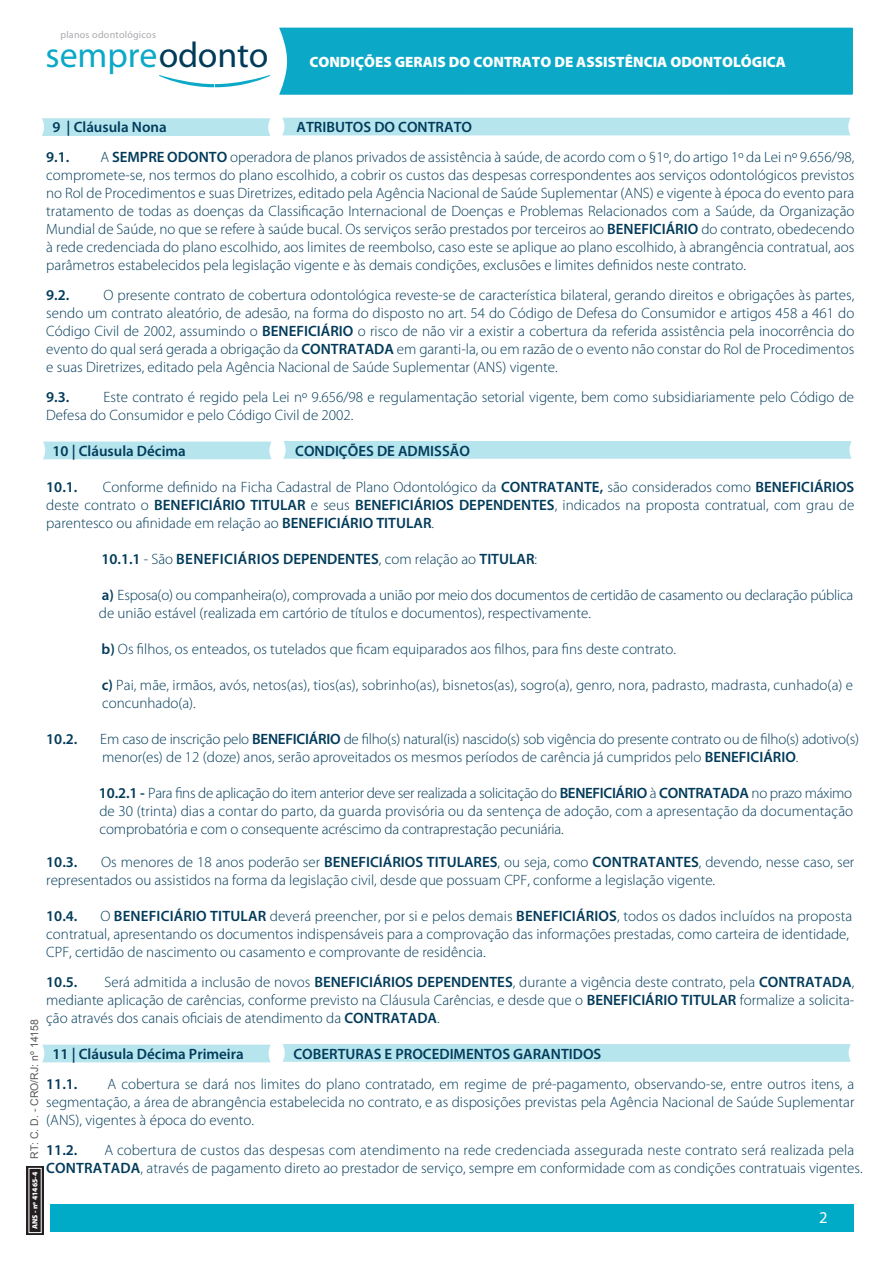
<style>
.page{position:relative;width:893px;height:1263px;background:#fff}
.page>*{position:absolute;margin:0;border:0;box-sizing:border-box;transform-origin:0 0}
.t1{font:35.85px "Myriad Pro";color:#0ba9c7}
.t2{font:16.5px "Myriad Pro";color:#fff}
.t3{font:300 15px/18px "Myriad Pro";color:#023b5a}
.t4{font:600 15px "Myriad Pro";color:#023b5a}
.t5{font:900 15px "Myriad Pro";color:#fff}
.t6{font:10.65px "Arial";color:#58595b}
.t7{font:10.05px "Myriad Pro";letter-spacing:.025em;color:#a8a9ad}
.t8{font:900 7.5px "Myriad Pro";color:#fff}
.s1{color:#023b5a}
.s2{font-weight:600}
.s3{font-weight:300}
</style>
<div class="page">
<div style="left:42px;top:1045px;width:229px;height:17px;background:#b6e5ee"></div>
<div style="left:283px;top:1044px;width:568px;height:18px;background:#b6e5ee"></div>
<div style="left:42px;top:118px;width:228px;height:18px;background:#b6e5ee"></div>
<div style="left:282px;top:118px;width:568px;height:17px;background:#b6e5ee"></div>
<svg style="left:159px;top:75px;width:111px;height:12px"></svg>
<div style="left:279px;top:28px;width:574px;height:67px;background:#0ba9c7"></div>
<div style="left:51px;top:1204px;width:803px;height:27px;background:#00abc8"></div>
<svg style="left:26px;top:1166px;width:18px;height:69px"></svg>
<div style="left:43px;top:442px;width:229px;height:17px;background:#b6e5ee"></div>
<div style="left:283px;top:441px;width:569px;height:18px;background:#b6e5ee"></div>
<p class="t7" style="left:60px;top:28px;width:97px">planos odontológicos</p>
<h1 class="t1" style="left:45px;top:33px;width:225px">sempre<span class="s1">odonto</span></h1>
<p class="t5" style="left:309px;top:54px;width:478px">CONDIÇÕES GERAIS DO CONTRATO DE ASSISTÊNCIA ODONTOLÓGICA</p>
<p class="t6" style="left:27px;top:1159px;width:141px;rotate:-90deg">RT: C. D. - CRO/RJ: nº 14158</p>
<p class="t8" style="left:31px;top:1229px;width:59px;rotate:-90deg">ANS - nº 41465-4</p>
<p class="t4" style="left:52px;top:117px;width:116px">9 | Cláusula Nona</p>
<p class="t4" style="left:296px;top:117px;width:177px">ATRIBUTOS DO CONTRATO</p>
<p class="t4" style="left:46px;top:147px;width:25px">9.1.</p>
<p class="t3" style="left:46px;top:148px;width:810px;text-align:justify;text-indent:54px">A <span class="s2">SEMPRE ODONTO</span> operadora de planos privados de assistência à saúde, de acordo com o §1º, do artigo 1º da Lei nº 9.656/98, compromete-se, nos termos do plano escolhido, a cobrir os custos das despesas correspondentes aos serviços odontológicos previstos no Rol de Procedimentos e suas Diretrizes, editado pela Agência Nacional de Saúde Suplementar (ANS) e vigente à época do evento para tratamento de todas as doenças da Classificação Internacional de Doenças e Problemas Relacionados com a Saúde, da Organização Mundial de Saúde, no que se refere à saúde bucal. Os serviços serão prestados por terceiros ao <span class="s2">BENEFICIÁRIO</span> do contrato, obedecendo à rede credenciada do plano escolhido, aos limites de reembolso, caso este se aplique ao plano escolhido, à abrangência contratual, aos parâmetros estabelecidos pela legislação vigente e às demais condições, exclusões e limites definidos neste contrato.</p>
<p class="t4" style="left:46px;top:285px;width:25px">9.2.</p>
<p class="t3" style="left:46px;top:286px;width:810px;text-align:justify;text-indent:57px">O presente contrato de cobertura odontológica reveste-se de característica bilateral, gerando direitos e obrigações às partes, sendo um contrato aleatório, de adesão, na forma do disposto no art. 54 do Código de Defesa do Consumidor e artigos 458 a 461 do Código Civil de 2002, assumindo o <span class="s2">BENEFICIÁRIO</span> o risco de não vir a existir a cobertura da referida assistência pela inocorrência do evento do qual será gerada a obrigação da <span class="s2">CONTRATADA</span> em garanti-la, ou em razão de o evento não constar do Rol de Procedimentos e suas Diretrizes, editado pela Agência Nacional de Saúde Suplementar (ANS) vigente.</p>
<p class="t4" style="left:46px;top:387px;width:25px">9.3.</p>
<p class="t3" style="left:46px;top:388px;width:809px;text-indent:57px">Este contrato é regido pela Lei nº 9.656/98 e regulamentação setorial vigente, bem como subsidiariamente pelo Código de<br>Defesa do Consumidor e pelo Código Civil de 2002.</p>
<p class="t4" style="left:52px;top:441px;width:135px">10 | Cláusula Décima</p>
<p class="t4" style="left:295px;top:441px;width:176px">CONDIÇÕES DE ADMISSÃO</p>
<p class="t4" style="left:46px;top:477px;width:33px">10.1.</p>
<p class="t3" style="left:46px;top:478px;width:810px;text-align:justify;text-indent:57px">Conforme definido na Ficha Cadastral de Plano Odontológico da <span class="s2">CONTRATANTE,</span> são considerados como <span class="s2">BENEFICIÁRIOS </span>deste contrato o <span class="s2">BENEFICIÁRIO TITULAR</span> e seus <span class="s2">BENEFICIÁRIOS DEPENDENTES</span>, indicados na proposta contratual, com grau de parentesco ou afinidade em relação ao <span class="s2">BENEFICIÁRIO TITULAR</span>.</p>
<p class="t4" style="left:101px;top:549px;width:437px">10.1.1 <span class="s3">- São</span> BENEFICIÁRIOS DEPENDENTES<span class="s3">, com relação ao</span> TITULAR<span class="s3">:</span></p>
<p class="t3" style="left:99px;top:586px;width:756px"><span class="s2">a)</span> Esposa(o) ou companheira(o), comprovada a união por meio dos documentos de certidão de casamento ou declaração pública de união estável (realizada em cartório de títulos e documentos), respectivamente.</p>
<p class="t3" style="left:102px;top:640px;width:576px"><span class="s2">b)</span> Os filhos, os enteados, os tutelados que ficam equiparados aos filhos, para fins deste contrato.</p>
<p class="t3" style="left:102px;top:676px;width:753px"><span class="s2">c)</span> Pai, mãe, irmãos, avós, netos(as), tios(as), sobrinho(as), bisnetos(as), sogro(a), genro, nora, padrasto, madrasta, cunhado(a) e concunhado(a).</p>
<p class="t4" style="left:46px;top:729px;width:33px">10.2.</p>
<p class="t3" style="left:100px;top:730px;width:760px">Em caso de inscrição pelo <span class="s2">BENEFICIÁRIO</span> de filho(s) natural(is) nascido(s) sob vigência do presente contrato ou de filho(s) adotivo(s) menor(es) de 12 (doze) anos, serão aproveitados os mesmos períodos de carência já cumpridos pelo <span class="s2">BENEFICIÁRIO</span>.</p>
<p class="t3" style="left:99px;top:784px;width:756px;text-align:justify"><span class="s2">10.2.1 -</span> Para fins de aplicação do item anterior deve ser realizada a solicitação do <span class="s2">BENEFICIÁRIO</span> à <span class="s2">CONTRATADA</span> no prazo máximo de 30 (trinta) dias a contar do parto, da guarda provisória ou da sentença de adoção, com a apresentação da documentação comprobatória e com o consequente acréscimo da contraprestação pecuniária.</p>
<p class="t4" style="left:46px;top:852px;width:33px">10.3.</p>
<p class="t3" style="left:46px;top:853px;width:810px;text-indent:55px">Os menores de 18 anos poderão ser <span class="s2">BENEFICIÁRIOS TITULARES</span>, ou seja, como <span class="s2">CONTRATANTES</span>, devendo, nesse caso, ser representados ou assistidos na forma da legislação civil, desde que possuam CPF, conforme a legislação vigente.</p>
<p class="t4" style="left:46px;top:906px;width:33px">10.4.</p>
<p class="t3" style="left:46px;top:907px;width:808px;text-indent:54px">O <span class="s2">BENEFICIÁRIO TITULAR</span> deverá preencher, por si e pelos demais <span class="s2">BENEFICIÁRIOS</span>, todos os dados incluídos na proposta contratual, apresentando os documentos indispensáveis para a comprovação das informações prestadas, como carteira de identidade,<br>CPF, certidão de nascimento ou casamento e comprovante de residência.</p>
<p class="t4" style="left:46px;top:972px;width:33px">10.5.</p>
<p class="t3" style="left:46px;top:973px;width:810px;text-align:justify;text-indent:58px">Será admitida a inclusão de novos <span class="s2">BENEFICIÁRIOS DEPENDENTES</span>, durante a vigência deste contrato, pela <span class="s2">CONTRATADA</span>, mediante aplicação de carências, conforme previsto na Cláusula Carências, e desde que o <span class="s2">BENEFICIÁRIO TITULAR</span> formalize a solicita&shy;ção através dos canais oficiais de atendimento da <span class="s2">CONTRATADA</span>.</p>
<p class="t4" style="left:52px;top:1044px;width:193px">11 | Cláusula Décima Primeira</p>
<p class="t4" style="left:293px;top:1044px;width:309px">COBERTURAS E PROCEDIMENTOS GARANTIDOS</p>
<p class="t4" style="left:46px;top:1074px;width:33px">11.1.</p>
<p class="t3" style="left:46px;top:1075px;width:810px;text-align:justify;text-indent:61px">A cobertura se dará nos limites do plano contratado, em regime de pré-pagamento, observando-se, entre outros itens, a segmentação, a área de abrangência estabelecida no contrato, e as disposições previstas pela Agência Nacional de Saúde Suplementar (ANS), vigentes à época do evento.</p>
<p class="t4" style="left:46px;top:1140px;width:33px">11.2.</p>
<p class="t3" style="left:46px;top:1141px;width:818px;text-indent:58px">A cobertura de custos das despesas com atendimento na rede credenciada assegurada neste contrato será realizada pela<br><span class="s2">CONTRATADA</span>, através de pagamento direto ao prestador de serviço, sempre em conformidade com as condições contratuais vigentes.</p>
<p class="t2" style="left:819px;top:1207px;width:10px">2</p>
</div>
